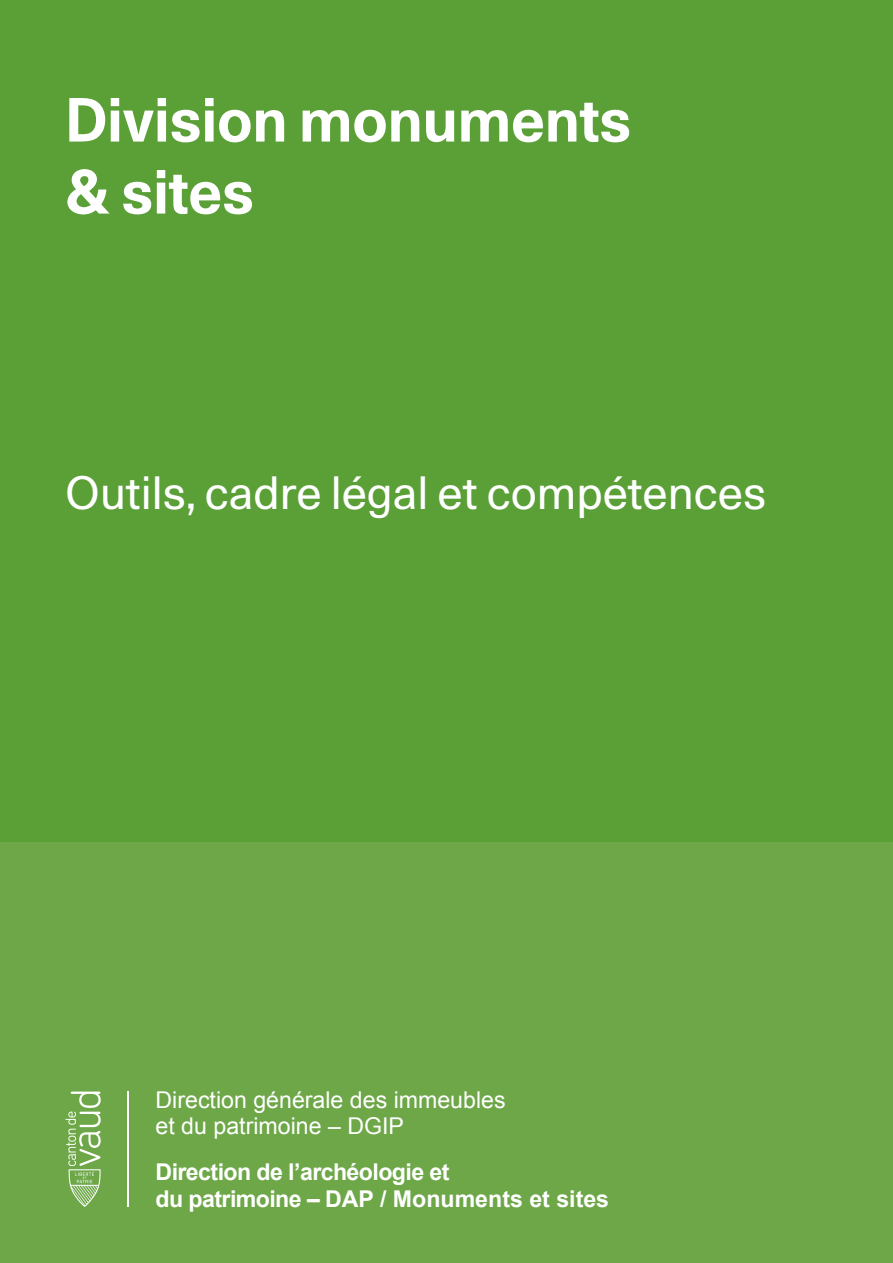
<style>
.page{position:relative;width:893px;height:1263px;background:#fff}
.page>*{position:absolute;margin:0;border:0;box-sizing:border-box;transform-origin:0 0}
.t1{font:700 60px/72px "Unica 77 LL";color:#fff}
.t2{font:45px "Unica 77 LL";color:#fff}
.t3{font:700 23.1px/26.2px "Arial";letter-spacing:-.025em;color:#fff}
.t4{font:23.1px/26.2px "Arial";color:#fff}
</style>
<div class="page">
<div style="left:0;top:842px;width:893px;height:421px;background:#6da748"></div>
<div style="left:0;top:0;width:893px;height:842px;background:#5b9f37"></div>
<svg style="left:65px;top:1091px;width:36px;height:116px"></svg>
<hr style="left:127px;top:1091px;width:2px;height:116px;background:#fff">
<h1 class="t1" style="left:65px;top:81px;width:567px">Division monuments &amp; sites</h1>
<h2 class="t2" style="left:65px;top:460px;width:702px">Outils, cadre légal et compétences</h2>
<p class="t4" style="left:156px;top:1087px;width:352px">Direction générale des immeubles et du patrimoine – DGIP</p>
<p class="t3" style="left:156px;top:1160px;width:455px">Direction de l’archéologie et<br>du patrimoine – DAP / Monuments et sites</p>
</div>
